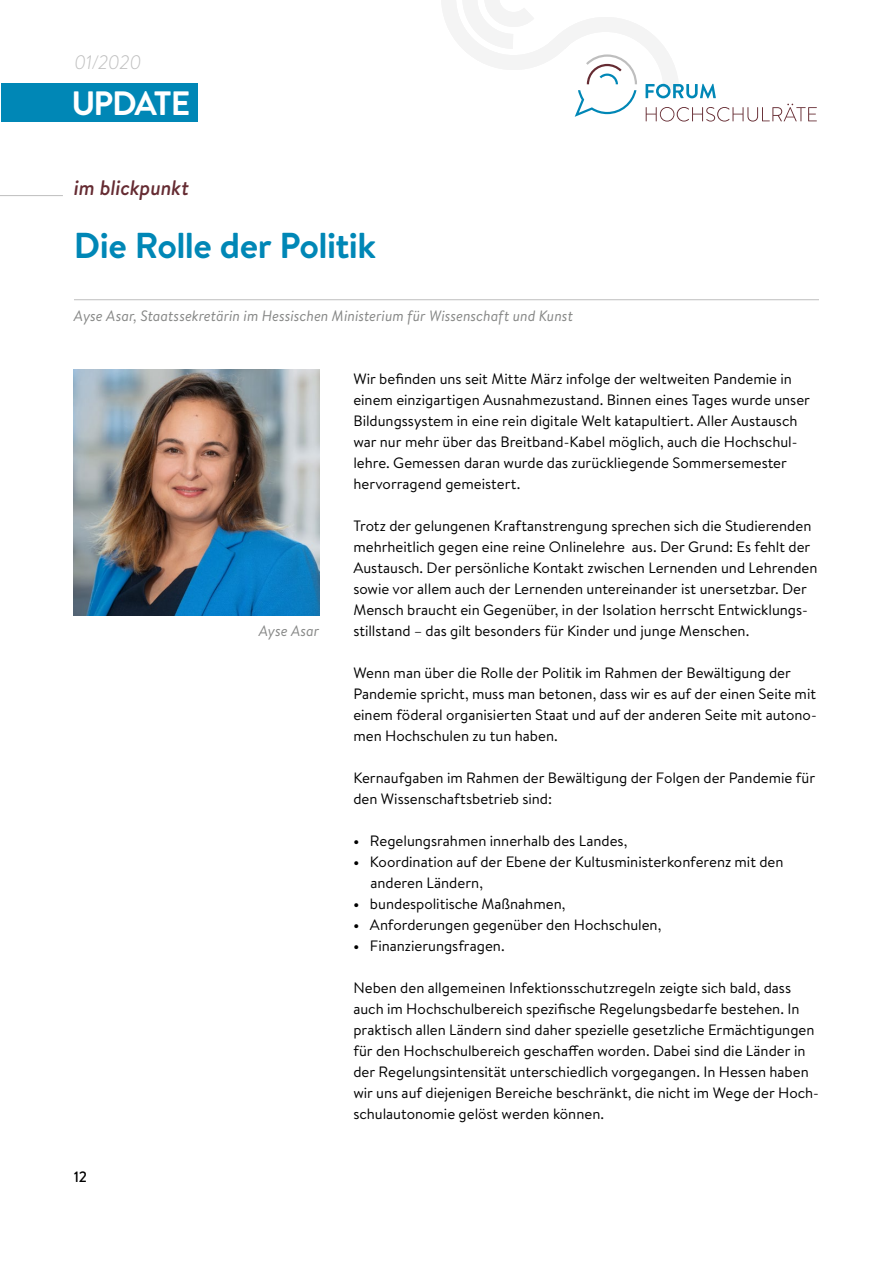
<style>
.page{position:relative;width:893px;height:1263px;background:#fff}
.page>*{position:absolute;margin:0;border:0;box-sizing:border-box;transform-origin:0 0}
.t1{font:700 36px "Brandon Text";letter-spacing:-.015em;color:#0087b6}
.t2{font:700 33.75px "Brandon Text";letter-spacing:-.06em;color:#fff}
.t3{font:italic 500 21px "Brandon Text";letter-spacing:-.01em;color:#652b32}
.t4{font:italic 300 19.5px "Brandon Text";letter-spacing:-.02em;color:#bebebe}
.t5{font:15px/21px "Brandon Text";color:#000}
.t6{font:italic 15px "Brandon Text";color:#868786}
.t7{font:500 15px "Brandon Text";color:#000}
.s1{font-weight:700}
</style>
<div class="page">
<svg style="left:441px;top:0;width:376px;height:122px"></svg>
<div style="left:0;top:83px;width:198px;height:38px;background:#0087b6"></div>
<hr style="left:74px;top:299px;width:745px;height:1px;background:#bebebe">
<img style="left:74px;top:370px;width:245px;height:245px">
<hr style="left:0;top:195px;width:63px;height:1px;background:#bebebe">
<h3 class="t4" style="left:74px;top:49px;width:69px">01/2020</h3>
<h2 class="t2" style="left:71px;top:79px;width:120px">UPDATE</h2>
<h3 class="t3" style="left:74px;top:174px;width:117px">im blickpunkt</h3>
<h1 class="t1" style="left:74px;top:221px;width:303px">Die Rolle der Politik</h1>
<p class="t6" style="left:74px;top:306px;width:501px">Ayse Asar, Staatssekretärin im Hessischen Ministerium für Wissenschaft und Kunst</p>
<p class="t7" style="left:74px;top:1167px;width:15px">12</p>
<p class="t6" style="left:259px;top:621px;width:62px">Ayse Asar</p>
<p class="t5" style="left:353px;top:368px;width:458px">Wir befinden uns seit Mitte März infolge der weltweiten Pandemie in einem einzigartigen Ausnahmezustand. Binnen eines Tages wurde unser Bildungssystem in eine rein digitale Welt katapultiert. Aller Austausch war nur mehr über das Breitband-Kabel möglich, auch die Hochschul&shy;lehre. Gemessen daran wurde das zurückliegende Sommersemester hervorragend gemeistert.</p>
<p class="t5" style="left:353px;top:515px;width:466px">Trotz der gelungenen Kraftanstrengung sprechen sich die Studierenden mehrheitlich gegen eine reine Onlinelehre aus. Der Grund: Es fehlt der Austausch. Der persönliche Kontakt zwischen Lernenden und Lehrenden sowie vor allem auch der Lernenden untereinander ist unersetzbar. Der Mensch braucht ein Gegenüber, in der Isolation herrscht Entwicklungs&shy;stillstand – das gilt besonders für Kinder und junge Menschen.</p>
<p class="t5" style="left:353px;top:662px;width:465px">Wenn man über die Rolle der Politik im Rahmen der Bewältigung der Pandemie spricht, muss man betonen, dass wir es auf der einen Seite mit einem föderal organisierten Staat und auf der anderen Seite mit autono&shy;men Hochschulen zu tun haben.</p>
<p class="t5" style="left:353px;top:767px;width:463px">Kernaufgaben im Rahmen der Bewältigung der Folgen der Pandemie für den Wissenschaftsbetrieb sind:</p>
<p class="t5" style="left:353px;top:830px;width:276px"><span class="s1">•</span> Regelungsrahmen innerhalb des Landes,</p>
<p class="t5" style="left:370px;top:851px;width:415px;text-indent:-17px"><span class="s1">•</span> Koordination auf der Ebene der Kultusministerkonferenz mit den anderen Ländern,</p>
<p class="t5" style="left:353px;top:893px;width:214px"><span class="s1">•</span> bundespolitische Maßnahmen,</p>
<p class="t5" style="left:353px;top:914px;width:310px"><span class="s1">•</span> Anforderungen gegenüber den Hochschulen,</p>
<p class="t5" style="left:353px;top:935px;width:153px"><span class="s1">•</span> Finanzierungsfragen.</p>
<p class="t5" style="left:353px;top:977px;width:467px">Neben den allgemeinen Infektionsschutzregeln zeigte sich bald, dass auch im Hochschulbereich spezifische Regelungsbedarfe bestehen. In praktisch allen Ländern sind daher spezielle gesetzliche Ermächtigungen für den Hochschulbereich geschaffen worden. Dabei sind die Länder in der Regelungsintensität unterschiedlich vorgegangen. In Hessen haben wir uns auf diejenigen Bereiche beschränkt, die nicht im Wege der Hoch&shy;schulautonomie gelöst werden können.</p>
</div>
